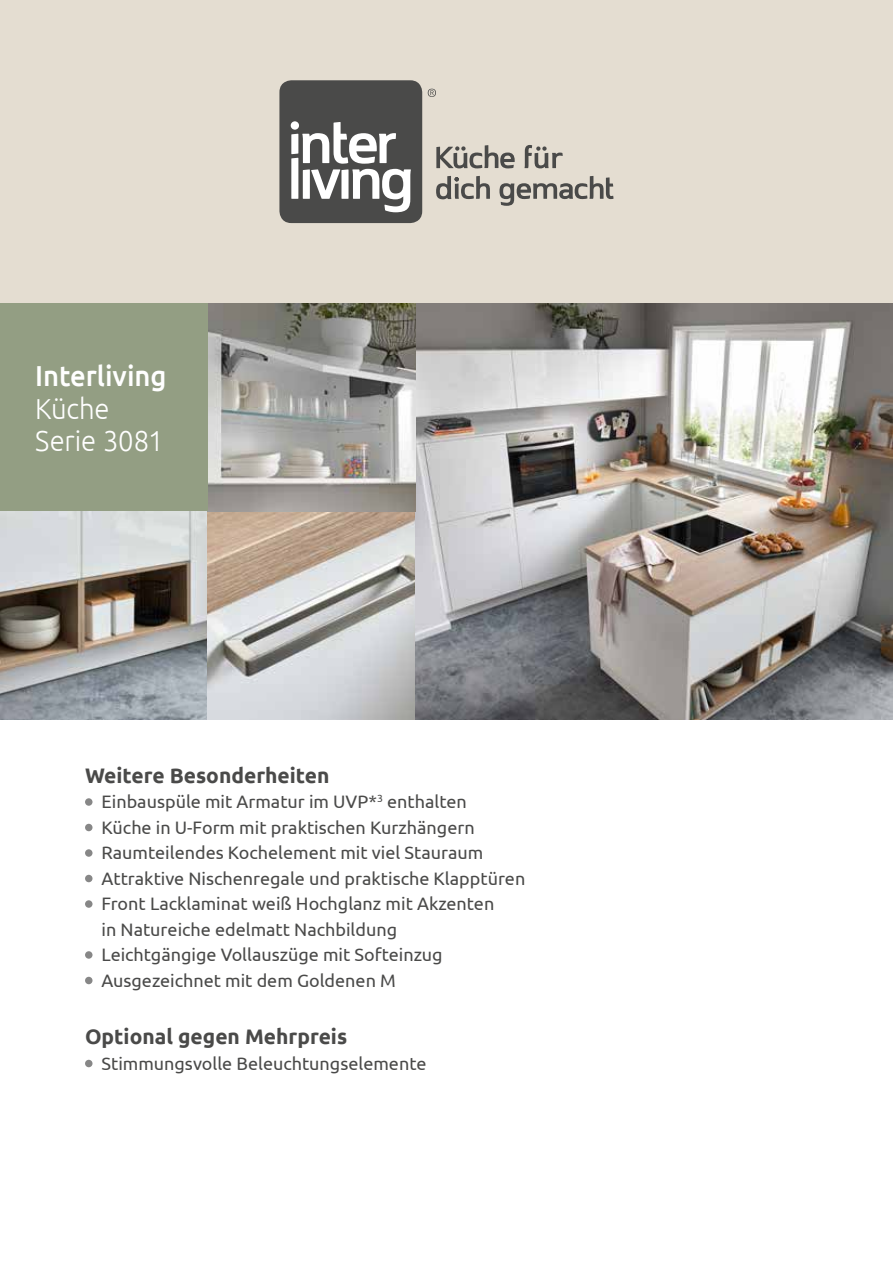
<style>
.page{position:relative;width:893px;height:1263px;background:#fff}
.page>*{position:absolute;margin:0;border:0;box-sizing:border-box;transform-origin:0 0}
.t1{font:300 28.8px/32.5px "Ubuntu";letter-spacing:-.005em;color:#fff;scale:.95 1}
.t2{font:500 28.8px "Ubuntu";letter-spacing:-.005em;color:#fff;scale:.95 1}
.t3{font:700 21px "Ubuntu";color:#4a4a49}
.t4{font:18px/25.5px "Ubuntu";color:#4a4a49}
</style>
<div class="page">
<div style="left:0;top:0;width:893px;height:719px;background:#e4ddd1"></div>
<img style="left:0;top:511px;width:208px;height:208px">
<svg style="left:208px;top:511px;width:208px;height:208px"></svg>
<img style="left:416px;top:303px;width:477px;height:416px">
<img style="left:208px;top:303px;width:208px;height:208px">
<div style="left:0;top:303px;width:208px;height:208px;background:#939e83"></div>
<div style="left:85px;top:798px;width:8px;height:8px;background:#878787;border-radius:50%"></div>
<div style="left:85px;top:824px;width:8px;height:7px;background:#878787;border-radius:50%"></div>
<div style="left:85px;top:849px;width:8px;height:8px;background:#878787;border-radius:50%"></div>
<div style="left:85px;top:875px;width:8px;height:7px;background:#878787;border-radius:50%"></div>
<div style="left:85px;top:900px;width:8px;height:8px;background:#878787;border-radius:50%"></div>
<div style="left:85px;top:951px;width:8px;height:8px;background:#878787;border-radius:50%"></div>
<div style="left:85px;top:977px;width:8px;height:7px;background:#878787;border-radius:50%"></div>
<div style="left:85px;top:1060px;width:8px;height:7px;background:#878787;border-radius:50%"></div>
<div style="left:279px;top:80px;width:143px;height:143px;background:#4a4a49;border-radius:12px"></div>
<svg style="left:291px;top:121px;width:120px;height:91px"></svg>
<svg style="left:428px;top:89px;width:8px;height:8px"></svg>
<svg style="left:436px;top:145px;width:177px;height:61px"></svg>
<h1 class="t2" style="left:35px;top:357px;width:140px">Interliving</h1>
<h1 class="t1" style="left:35px;top:391px;width:137px">Küche<br>Serie 3081</h1>
<p class="t3" style="left:85px;top:763px;width:246px">Weitere Besonderheiten</p>
<p class="t4" style="left:102px;top:789px;width:425px">Einbauspüle mit Armatur im UVP*<sup>3</sup> enthalten<br>Küche in U-Form mit praktischen Kurzhängern Raumteilendes Kochelement mit viel Stauraum Attraktive Nischenregale und praktische Klapptüren Front Lacklaminat weiß Hochglanz mit Akzenten<br>in Natureiche edelmatt Nachbildung<br>Leichtgängige Vollauszüge mit Softeinzug Ausgezeichnet mit dem Goldenen M</p>
<p class="t3" style="left:85px;top:1024px;width:264px">Optional gegen Mehrpreis</p>
<p class="t4" style="left:102px;top:1050px;width:326px">Stimmungsvolle Beleuchtungselemente</p>
</div>
